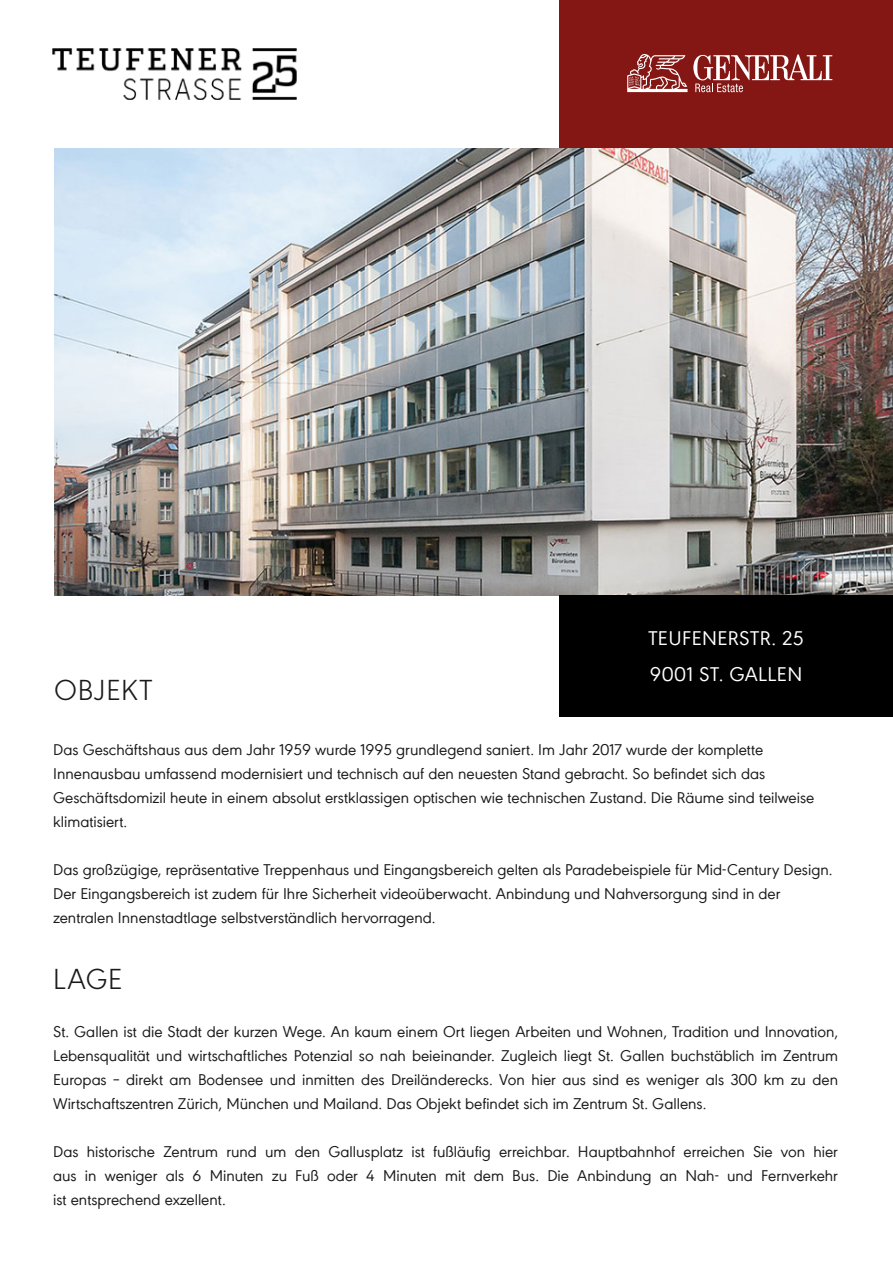
<style>
.page{position:relative;width:893px;height:1263px;background:#fff}
.page>*{position:absolute;margin:0;border:0;box-sizing:border-box;transform-origin:0 0}
.t1{font:300 30px "URW Geometric";letter-spacing:.02em;color:#1a1a1a}
.t2{font:21px/36px "URW Geometric";letter-spacing:.02em;color:#fff}
.t3{font:16.5px/24px "URW Geometric";color:#1a1a1a}
</style>
<div class="page">
<div style="left:559px;top:0;width:334px;height:549px;background:#841714"></div>
<svg style="left:693px;top:54px;width:139px;height:38px"></svg>
<svg style="left:627px;top:54px;width:60px;height:38px"></svg>
<img style="left:54px;top:149px;width:839px;height:447px">
<div style="left:559px;top:595px;width:334px;height:121px;background:#000"></div>
<img style="left:52px;top:48px;width:245px;height:52px">
<h1 class="t1" style="left:54px;top:668px;width:100px">OBJEKT</h1>
<p class="t2" style="left:648px;top:618px;width:157px">TEUFENERSTR. 25<br>9001 ST. GALLEN</p>
<p class="t3" style="left:53px;top:736px;width:763px">Das Geschäftshaus aus dem Jahr 1959 wurde 1995 grundlegend saniert. Im Jahr 2017 wurde der komplette Innenausbau umfassend modernisiert und technisch auf den neuesten Stand gebracht. So befindet sich das Geschäftsdomizil heute in einem absolut erstklassigen optischen wie technischen Zustand. Die Räume sind teilweise klimatisiert.</p>
<p class="t3" style="left:53px;top:856px;width:781px">Das großzügige, repräsentative Treppenhaus und Eingangsbereich gelten als Paradebeispiele für Mid-Century Design.<br>Der Eingangsbereich ist zudem für Ihre Sicherheit videoüberwacht. Anbindung und Nahversorgung sind in der zentralen Innenstadtlage selbstverständlich hervorragend.</p>
<h1 class="t1" style="left:53px;top:957px;width:71px">LAGE</h1>
<p class="t3" style="left:53px;top:1018px;width:786px;text-align:justify">St. Gallen ist die Stadt der kurzen Wege. An kaum einem Ort liegen Arbeiten und Wohnen, Tradition und Innovation, Lebensqualität und wirtschaftliches Potenzial so nah beieinander. Zugleich liegt St. Gallen buchstäblich im Zentrum Europas – direkt am Bodensee und inmitten des Dreiländerecks. Von hier aus sind es weniger als 300 km zu den Wirtschaftszentren Zürich, München und Mailand. Das Objekt befindet sich im Zentrum St. Gallens.</p>
<p class="t3" style="left:53px;top:1138px;width:786px;text-align:justify">Das historische Zentrum rund um den Gallusplatz ist fußläufig erreichbar. Hauptbahnhof erreichen Sie von hier aus in weniger als 6 Minuten zu Fuß oder 4 Minuten mit dem Bus. Die Anbindung an Nah- und Fernverkehr ist entsprechend exzellent.</p>
</div>
